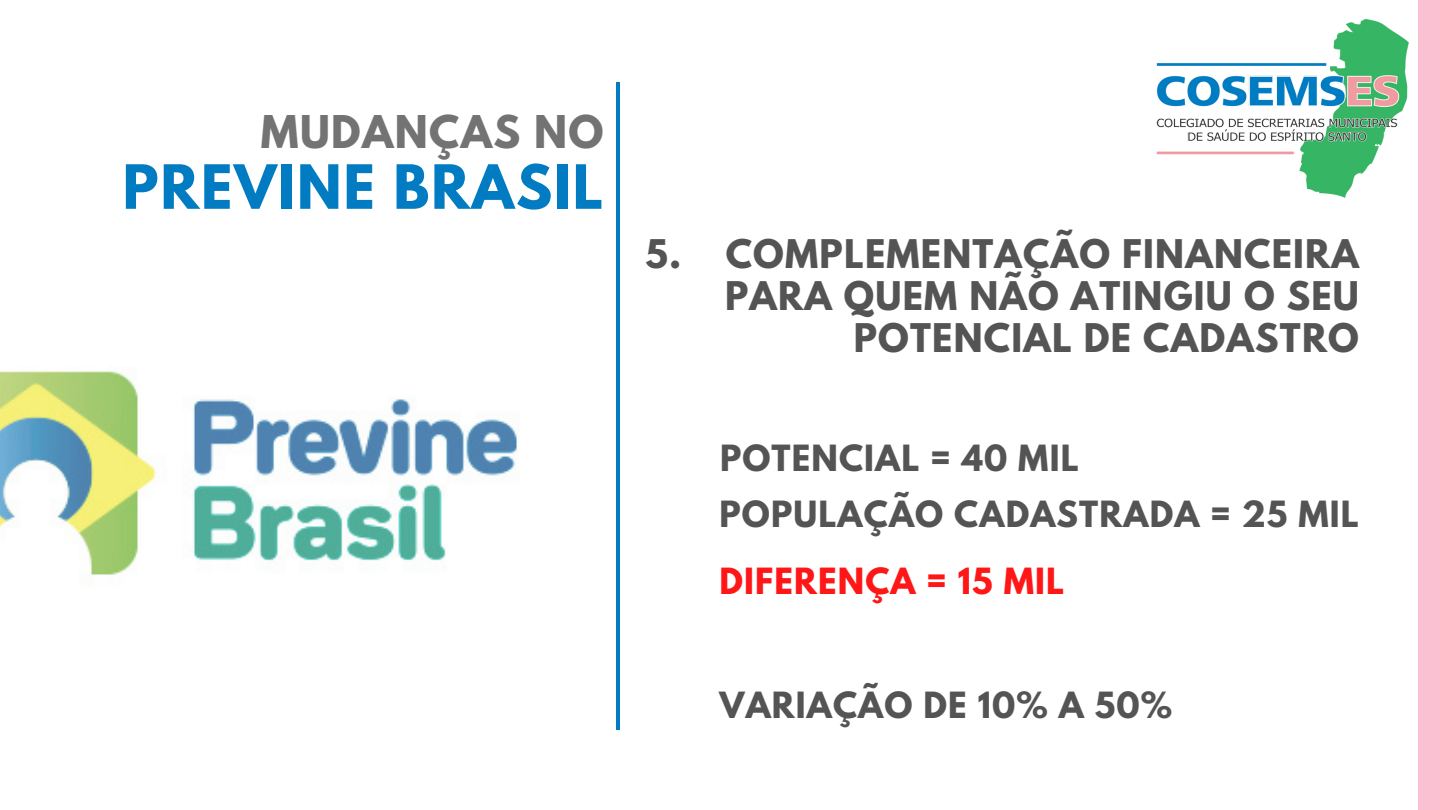
<style>
.page{position:relative;width:1440px;height:810px;background:#fff}
.page>*{position:absolute;margin:0;border:0;box-sizing:border-box;transform-origin:0 0}
.t1{font:700 54px "League Spartan";letter-spacing:.035em;color:#017cc2}
.t2{font:700 40px "League Spartan";letter-spacing:.035em;color:#737373}
.t3{font:700 35px/42px "League Spartan";letter-spacing:.035em;color:#545454;text-align:right}
.t4{font:700 32px "League Spartan";letter-spacing:.035em;color:#545454}
.t5{font:700 32px "League Spartan";letter-spacing:.035em;color:#ff1616}
</style>
<div class="page">
<hr style="left:616px;top:82px;width:4px;height:648px;background:#017cc2">
<div style="left:1418px;top:0;width:22px;height:810px;background:#fac1d3"></div>
<img style="left:1157px;top:20px;width:252px;height:177px">
<img style="left:0;top:371px;width:518px;height:204px">
<p class="t2" style="left:261px;top:112px;width:344px">MUDANÇAS NO</p>
<p class="t1" style="left:123px;top:160px;width:482px">PREVINE BRASIL</p>
<p class="t3" style="left:646px;top:237px;width:715px">5. COMPLEMENTAÇÃO FINANCEIRA<br>PARA QUEM NÃO ATINGIU O SEU<br>POTENCIAL DE CADASTRO</p>
<p class="t4" style="left:720px;top:442px;width:360px">POTENCIAL = 40 MIL</p>
<p class="t4" style="left:720px;top:498px;width:641px">POPULAÇÃO CADASTRADA = 25 MIL</p>
<p class="t5" style="left:720px;top:565px;width:346px">DIFERENÇA = 15 MIL</p>
<p class="t4" style="left:720px;top:690px;width:454px">VARIAÇÃO DE 10% A 50%</p>
</div>
